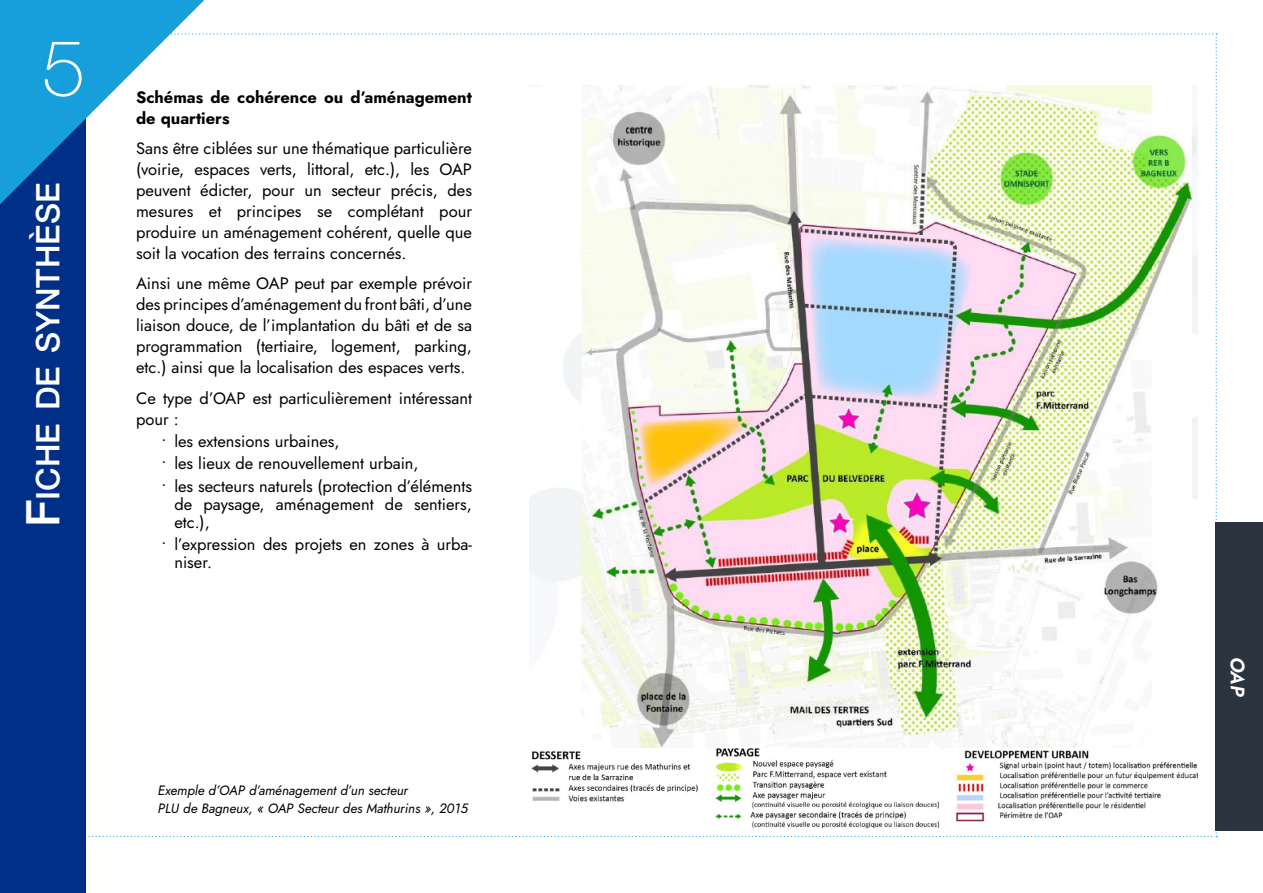
<style>
.page{position:relative;width:1263px;height:893px;background:#fff}
.page>*{position:absolute;margin:0;border:0;box-sizing:border-box;transform-origin:0 0}
.Titre_2{font:100 78px "Helvetica Neue";color:#fff}
.t1{font:500 32.55px "Helvetica Neue";color:#fff}
.Body_text{font:italic 600 19.5px "Jost";color:#fff}
.Body_text-2{font:16.5px/21px "Jost";color:#000;text-align:justify}
.Body_text-3{font:700 16.5px/21px "Jost";color:#000}
.Légendes{font:italic 13.5px "Jost";color:#000}
.s1{font-size:46.5px}
</style>
<div class="page">
<div style="left:0;top:0;width:85px;height:893px;background:#002f87"></div>
<svg style="left:0;top:0;width:242px;height:252px;fill:#169fdb"></svg>
<div style="left:1216px;top:522px;width:47px;height:308px;background:#2b333f"></div>
<div style="left:136px;top:85px;width:1067px;height:731px;background:#fff"></div>
<img style="left:529px;top:85px;width:668px;height:663px">
<img style="left:955px;top:750px;width:242px;height:72px">
<img style="left:531px;top:751px;width:167px;height:51px">
<img style="left:714px;top:748px;width:226px;height:81px">
<p class="Titre_2" style="left:42px;top:23px;width:45px">5</p>
<h2 class="t1" style="left:29px;top:527px;width:346px;rotate:-90deg"><span class="s1">F</span>iche de synthèse</h2>
<p class="Body_text-3" style="left:136px;top:87px;width:337px">Schémas de cohérence ou d’aménagement de quartiers</p>
<p class="Body_text-2" style="left:136px;top:138px;width:337px">Sans être ciblées sur une thématique particulière (voirie, espaces verts, littoral, etc.), les OAP peuvent édicter, pour un secteur précis, des mesures et principes se complétant pour produire un aménagement cohérent, quelle que soit la vocation des terrains concernés.</p>
<p class="Body_text-2" style="left:136px;top:273px;width:337px">Ainsi une même OAP peut par exemple prévoir des principes d’aménagement du front bâti, d’une liaison douce, de l’implantation du bâti et de sa programmation (tertiaire, logement, parking, etc.) ainsi que la localisation des espaces verts.</p>
<p class="Body_text-2" style="left:136px;top:388px;width:337px">Ce type d’OAP est particulièrement intéressant pour :</p>
<p class="Body_text-2" style="left:162px;top:431px;width:180px">• les extensions urbaines,</p>
<p class="Body_text-2" style="left:162px;top:453px;width:259px">• les lieux de renouvellement urbain,</p>
<p class="Body_text-2" style="left:174px;top:477px;width:299px;line-height:18px;text-indent:-13px">• les secteurs naturels (protection d’éléments de paysage, aménagement de sentiers, etc.),</p>
<p class="Body_text-2" style="left:174px;top:535px;width:299px;line-height:18px;text-indent:-13px">• l’expression des projets en zones à urba&shy;niser.</p>
<p class="Légendes" style="left:158px;top:781px;width:252px">Exemple d’OAP d’aménagement d’un secteur</p>
<p class="Légendes" style="left:158px;top:799px;width:311px">PLU de Bagneux, « OAP Secteur des Mathurins », 2015</p>
<p class="Body_text" style="left:1251px;top:656px;width:42px;rotate:90deg">OAP</p>
</div>
